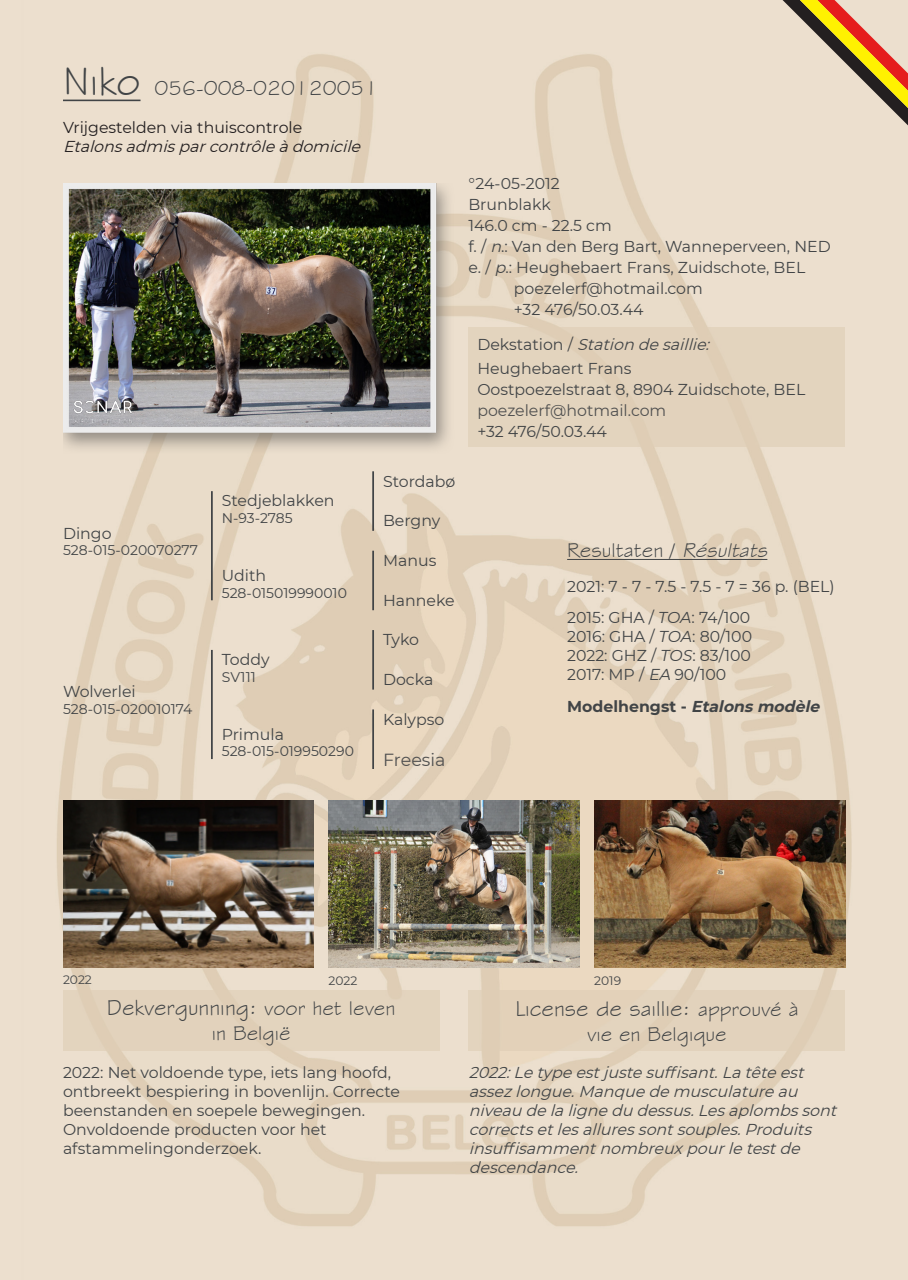
<style>
.page{position:relative;width:908px;height:1280px;background:#fff}
.page>*{position:absolute;margin:0;border:0;box-sizing:border-box;transform-origin:0 0}
.t1{font:22.75px "Stylus BT";color:#414446}
.t2{font:21px "Stylus BT";color:#414446}
.t3{font:17.5px "Montserrat";color:#505050}
.t4{font:15.75px/18.9px "Montserrat";color:#414446}
.t5{font:italic 15.75px/18.9px "Montserrat";color:#414446}
.t6{font:italic 15.75px "Montserrat";color:#231f20}
.t7{font:15.75px "Montserrat";color:#231f20}
.t8{font:italic 700 15.75px "Montserrat";color:#414446}
.t9{font:15.75px "Montserrat";color:#505050}
.t10{font:14px "Montserrat";color:#414446}
.t11{font:12.25px "Montserrat";color:#414446}
.s1{font-size:42px}
.s2{font-style:italic}
.s3{font-style:normal}
.s4{font-size:21px}
</style>
<div class="page">
<img style="left:25px;top:0;width:883px;height:1280px">
<svg style="left:732px;top:0;width:176px;height:176px;background:#dfcaaf"></svg>
<hr style="left:372px;top:709px;width:2px;height:60px;background:#414446">
<hr style="left:372px;top:630px;width:2px;height:60px;background:#414446">
<hr style="left:372px;top:551px;width:2px;height:59px;background:#414446">
<hr style="left:372px;top:471px;width:2px;height:60px;background:#414446">
<hr style="left:211px;top:650px;width:2px;height:109px;background:#414446">
<hr style="left:211px;top:491px;width:2px;height:109px;background:#414446">
<div style="left:63px;top:990px;width:376px;height:61px;background:#e3d4be"></div>
<div style="left:469px;top:990px;width:376px;height:60px;background:#dfceb6"></div>
<hr style="left:567px;top:559px;width:200px;height:1px;background:#414446">
<div style="left:468px;top:327px;width:376px;height:119px;background:#e3d4be"></div>
<img style="left:594px;top:800px;width:251px;height:167px">
<img style="left:329px;top:800px;width:250px;height:167px">
<img style="left:63px;top:800px;width:251px;height:167px">
<img style="left:63px;top:184px;width:406px;height:272px">
<hr style="left:63px;top:100px;width:77px;height:1px;background:#414446">
<img style="left:64px;top:397px;width:78px;height:27px">
<p class="t2" style="left:63px;top:75px;width:317px"><span class="s1">Niko</span> 056-008-020120051</p>
<p class="t7" style="left:63px;top:116px;width:241px">Vrijgestelden via thuiscontrole</p>
<p class="t6" style="left:63px;top:136px;width:304px">Etalonsadmisparcontrôleàdomicile</p>
<p class="t4" style="left:63px;top:523px;width:50px">Dingo</p>
<p class="t10" style="left:63px;top:541px;width:137px">528-015-020070277</p>
<p class="t4" style="left:63px;top:682px;width:74px">Wolverlei</p>
<p class="t10" style="left:63px;top:700px;width:131px">528-015-020010174</p>
<p class="t4" style="left:222px;top:491px;width:114px">Stedjeblakken</p>
<p class="t10" style="left:222px;top:509px;width:72px">N-93-2785</p>
<p class="t4" style="left:222px;top:565px;width:46px">Udith</p>
<p class="t10" style="left:222px;top:583px;width:127px">528-015019990010</p>
<p class="t4" style="left:222px;top:649px;width:49px">Toddy</p>
<p class="t10" style="left:222px;top:667px;width:35px">SV111</p>
<p class="t4" style="left:222px;top:724px;width:64px">Primula</p>
<p class="t10" style="left:222px;top:742px;width:134px">528-015-019950290</p>
<p class="t4" style="left:468px;top:173px;width:93px">°24-05-2012</p>
<p class="t4" style="left:468px;top:194px;width:84px">Brunblakk</p>
<p class="t4" style="left:468px;top:215px;width:145px">146.0 cm - 22.5 cm</p>
<p class="t4" style="left:468px;top:236px;width:364px">f. / <span class="s2">n</span>.: Van den Berg Bart, Wanneperveen, NED</p>
<p class="t4" style="left:468px;top:257px;width:338px">e. / <span class="s2">p</span>.: Heughebaert Frans, Zuidschote, BEL</p>
<p class="t4" style="left:514px;top:278px;width:190px">poezelerf@hotmail.com</p>
<p class="t4" style="left:514px;top:299px;width:131px">+32 476/50.03.44</p>
<p class="t5" style="left:477px;top:334px;width:239px"><span class="s3">D e ks t a t i o n /</span> Station desaillie:</p>
<p class="t4" style="left:477px;top:358px;width:156px">Heughebaert Frans</p>
<p class="t4" style="left:477px;top:379px;width:329px">Oostpoezelstraat 8, 8904 Zuidschote, BEL</p>
<p class="t9" style="left:477px;top:400px;width:190px">poezelerf@hotmail.com</p>
<p class="t4" style="left:477px;top:421px;width:131px">+32 476/50.03.44</p>
<p class="t4" style="left:383px;top:471px;width:74px">Stordabø</p>
<p class="t4" style="left:383px;top:511px;width:59px">Bergny</p>
<p class="t4" style="left:383px;top:550px;width:55px">Manus</p>
<p class="t4" style="left:383px;top:590px;width:73px">Hanneke</p>
<p class="t4" style="left:383px;top:630px;width:38px">Tyko</p>
<p class="t4" style="left:383px;top:669px;width:52px">Docka</p>
<p class="t4" style="left:383px;top:709px;width:63px">Kalypso</p>
<p class="t3" style="left:383px;top:748px;width:64px">Freesia</p>
<h2 class="t2" style="left:567px;top:537px;width:207px">Resultaten / <span class="s2">Résultats</span></h2>
<p class="t4" style="left:567px;top:576px;width:269px">2021: 7 - 7 - 7.5 - 7.5 - 7 = 36 p. (BEL)</p>
<p class="t4" style="left:567px;top:608px;width:185px">2015: GHA / <span class="s2">TOA</span>: 74/100</p>
<p class="t4" style="left:567px;top:627px;width:186px">2016: GHA / <span class="s2">TOA</span>: 80/100</p>
<p class="t4" style="left:567px;top:646px;width:185px">2022: GHZ / <span class="s2">TOS</span>: 83/100</p>
<p class="t4" style="left:567px;top:665px;width:161px">2017: MP / <span class="s2">EA</span> 90/100</p>
<p class="t8" style="left:567px;top:695px;width:258px"><span class="s3">M o d e l h e n g st -</span> Etalons modèle</p>
<p class="t11" style="left:63px;top:971px;width:30px">2022</p>
<p class="t11" style="left:329px;top:972px;width:30px">2022</p>
<p class="t11" style="left:594px;top:972px;width:28px">2019</p>
<p class="t1" style="left:107px;top:993px;width:290px">Dekvergunning: <span class="s4">voor het leven</span></p>
<p class="t2" style="left:212px;top:1020px;width:80px">in België</p>
<p class="t4" style="left:63px;top:1063px;width:330px">2022: Net voldoende type, iets lang hoofd,</p>
<p class="t4" style="left:63px;top:1082px;width:339px">ontbreekt bespiering in bovenlijn. Correcte beenstanden en soepele bewegingen.</p>
<p class="t4" style="left:63px;top:1119px;width:265px">Onvoldoende producten voor het</p>
<p class="t4" style="left:63px;top:1138px;width:200px">afstammelingonderzoek.</p>
<p class="t1" style="left:515px;top:995px;width:285px">License de saillie: <span class="s4">approuvé à</span></p>
<p class="t2" style="left:587px;top:1021px;width:141px">vie en Belgique</p>
<p class="t5" style="left:469px;top:1063px;width:374px">2022:Letypeestj ustesuffisant.Latêteest assezlongue.Manquedemusculatureau niveau delalignedu dessus.Lesaplombssont correctsetlesalluressontsouples.Produits insuffisammentnombreuxpourletestde</p>
<p class="t5" style="left:469px;top:1157px;width:116px">descendance.</p>
</div>
